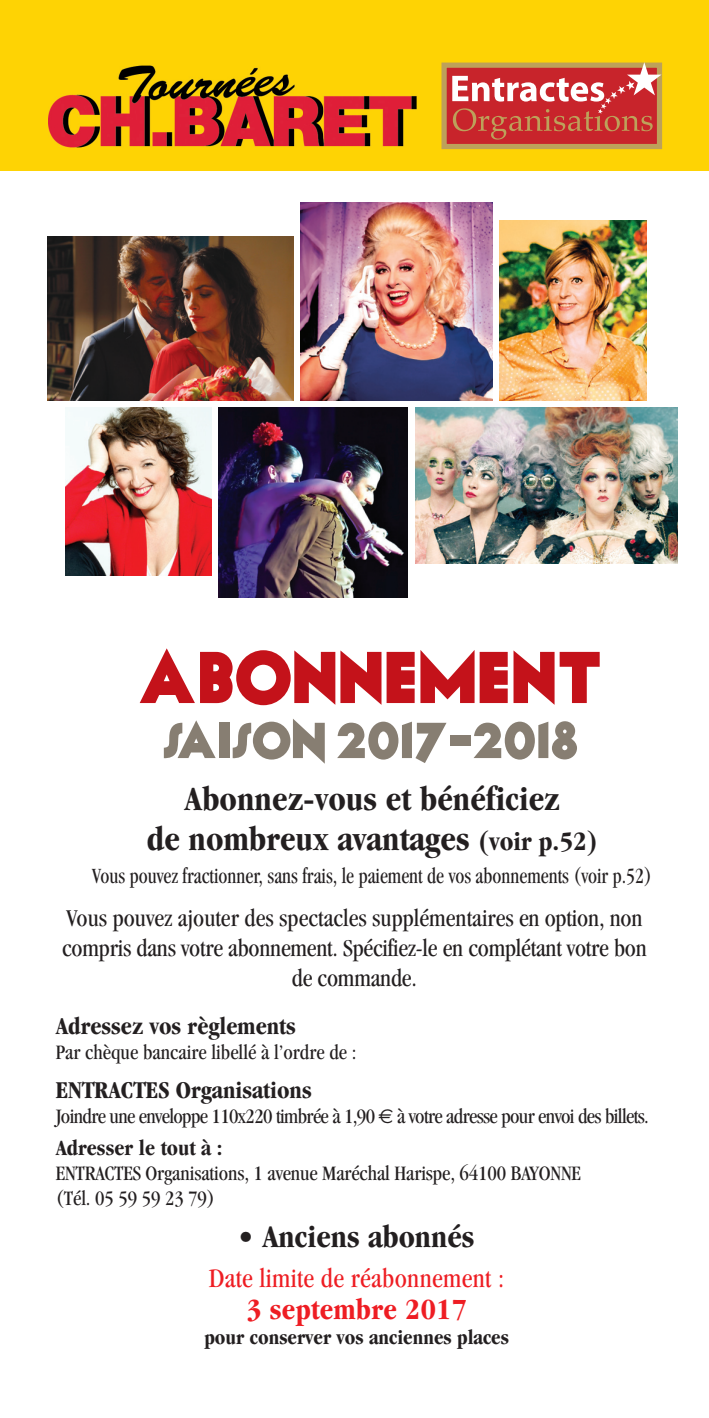
<style>
.page{position:relative;width:709px;height:1418px;background:#fff}
.page>*{position:absolute;margin:0;border:0;box-sizing:border-box;transform-origin:0 0}
.t1{font:800 72.5px "Geomancy";color:#c4121a}
.t2{font:800 50px "Geomancy";color:#877e72}
.t3{font:700 condensed 35px/40px "Garamond";color:#231f20;text-align:center}
.t4{font:700 condensed 32.5px "Garamond";color:#231f20}
.t5{font:700 condensed 30.25px "Garamond";letter-spacing:.01em;color:#ee1d23}
.t6{font:condensed 27.5px "Garamond";letter-spacing:.01em;color:#ee1d23}
.t7{font:condensed 25px/30px "Garamond";letter-spacing:-.01em;color:#231f20;text-align:center}
.t8{font:700 condensed 25px "Garamond";color:#231f20}
.t9{font:condensed 22.5px "Garamond";color:#231f20;scale:.9 1}
.t10{font:700 condensed 22.5px "Garamond";color:#231f20}
.t11{font:condensed 21.25px/25px "Garamond";letter-spacing:-.005em;color:#231f20}
.t12{font:condensed 21.25px "Garamond";letter-spacing:-.03em;color:#231f20}
.t13{font:700 condensed 21.25px "Garamond";color:#231f20}
.s1{font-size:27.5px}
.s2{font-family:"Euro Sans";font-stretch:normal;font-size:20px}
</style>
<div class="page">
<img style="left:0;top:0;width:709px;height:170px">
<div style="left:444px;top:65px;width:215px;height:81px;background:#c8242b"></div>
<div style="left:441px;top:63px;width:221px;height:86px;border:5px solid #bda15a"></div>
<svg style="left:452px;top:62px;width:209px;height:78px"></svg>
<img style="left:48px;top:237px;width:245px;height:164px">
<img style="left:300px;top:202px;width:192px;height:199px">
<img style="left:499px;top:221px;width:147px;height:180px">
<img style="left:66px;top:408px;width:146px;height:167px">
<img style="left:219px;top:408px;width:189px;height:189px">
<img style="left:415px;top:408px;width:263px;height:156px">
<h1 class="t1" style="left:140px;top:648px;width:466px">ABONNEMENT</h1>
<h2 class="t2" style="left:164px;top:720px;width:418px">SAISON 2017-2018</h2>
<h3 class="t3" style="left:147px;top:781px;width:452px">Abonnez-vous et bénéficiez<br>de nombreux avantages <span class="s1">(voir p.52)</span></h3>
<p class="t9" style="left:92px;top:867px;width:623px">Vous pouvez fractionner, sans frais, le paiement de vos abonnements (voir p.52)</p>
<p class="t7" style="left:62px;top:904px;width:586px">Vous pouvez ajouter des spectacles supplémentaires en option, non compris dans votre abonnement. Spécifiez-le en complétant votre bon de commande.</p>
<p class="t8" style="left:56px;top:1016px;width:242px">Adressez vos règlements</p>
<p class="t11" style="left:56px;top:1041px;width:302px">Par chèque bancaire libellé à l’ordre de :</p>
<p class="t8" style="left:56px;top:1080px;width:258px">ENTRACTES Organisations</p>
<p class="t12" style="left:56px;top:1108px;width:594px">Joindre une enveloppe 110x220 timbrée à 1,90 <span class="s2">€</span> à votre adresse pour envoi des billets.</p>
<p class="t10" style="left:56px;top:1139px;width:168px">Adresser le tout à :</p>
<p class="t11" style="left:56px;top:1162px;width:527px">ENTRACTES Organisations, 1 avenue Maréchal Harispe, 64100 BAYONNE (Tél. 05 59 59 23 79)</p>
<h3 class="t4" style="left:238px;top:1223px;width:238px">• Anciens abonnés</h3>
<p class="t6" style="left:209px;top:1267px;width:296px">Date limite de réabonnement :</p>
<p class="t5" style="left:246px;top:1297px;width:222px">3 septembre 2017</p>
<p class="t13" style="left:204px;top:1328px;width:306px">pour conserver vos anciennes places</p>
</div>
